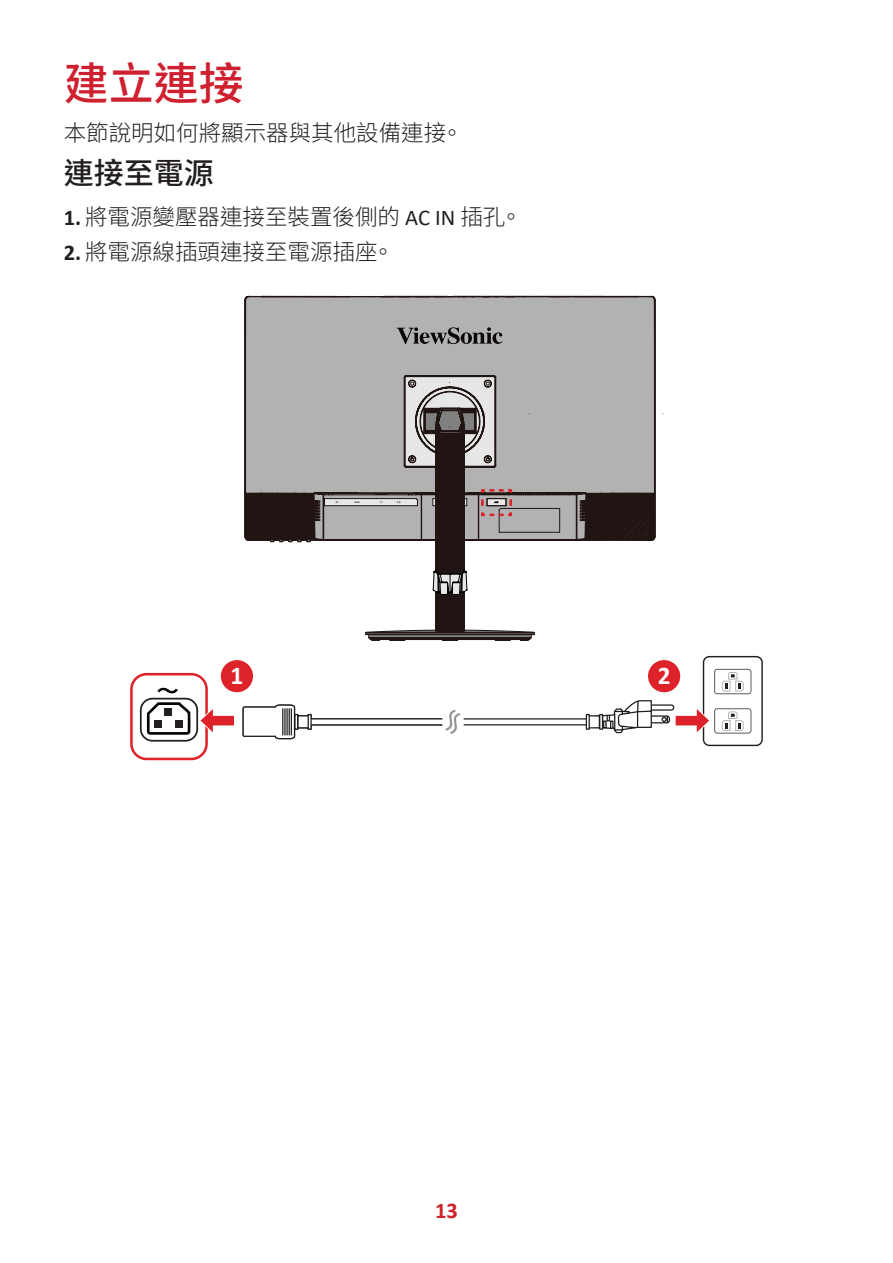
<style>
.page{position:relative;width:893px;height:1263px;background:#fff}
.page>*{position:absolute;margin:0;border:0;box-sizing:border-box;transform-origin:0 0}
.t1{font:500 45px "Noto Sans TC";color:#cf202f}
.t2{font:500 30px "Noto Sans TC";color:#231f20}
.t3{font:700 25.35px "Calibri";color:#fff}
.t4{font:300 22.5px "Noto Sans TC";color:#231f20}
.t5{font:700 22.5px "Calibri";color:#d1232a}
.t6{font:700 2.1px "Arial";color:#231f20}
.s1{font-family:"Calibri";font-weight:700}
.s2{font-family:"Calibri";font-weight:400}
</style>
<div class="page">
<div style="left:703px;top:656px;width:60px;height:90px;border:1px solid #231f20;border-radius:6px"></div>
<div style="left:714px;top:669px;width:37px;height:25px;border:1px solid #5c5c5f;border-radius:3px"></div>
<svg style="left:722px;top:672px;width:22px;height:20px"></svg>
<div style="left:714px;top:708px;width:37px;height:26px;border:1px solid #5c5c5f;border-radius:3px"></div>
<svg style="left:722px;top:711px;width:22px;height:20px"></svg>
<div style="left:220px;top:659px;width:34px;height:34px;background:#dd2229;border-radius:50%"></div>
<div style="left:219px;top:658px;width:36px;height:36px;border:2px solid #fff;border-radius:50%"></div>
<div style="left:647px;top:659px;width:34px;height:34px;background:#dd2229;border-radius:50%"></div>
<div style="left:646px;top:658px;width:36px;height:36px;border:2px solid #fff;border-radius:50%"></div>
<div style="left:130px;top:673px;width:78px;height:87px;border:3px solid #dd2229;border-radius:15px"></div>
<svg style="left:198px;top:705px;width:36px;height:31px"></svg>
<svg style="left:146px;top:701px;width:46px;height:34px"></svg>
<div style="left:154px;top:720px;width:8px;height:8px;background:#231f20"></div>
<div style="left:175px;top:720px;width:8px;height:8px;background:#231f20"></div>
<div style="left:165px;top:708px;width:7px;height:8px;background:#231f20"></div>
<svg style="left:157px;top:687px;width:21px;height:7px"></svg>
<div style="left:140px;top:698px;width:58px;height:44px;border:2px solid #231f20;border-radius:12px"></div>
<div style="left:463px;top:718px;width:130px;height:7px;background:#fff;border:1px solid #201d1e"></div>
<svg style="left:585px;top:699px;width:124px;height:37px"></svg>
<svg style="left:242px;top:704px;width:219px;height:36px"></svg>
<svg style="left:245px;top:296px;width:410px;height:244px;background:#aaa9a9"></svg>
<svg style="left:267px;top:338px;width:396px;height:202px;background:#b1b1b0"></svg>
<svg style="left:397px;top:327px;width:106px;height:17px;background:#777676"></svg>
<svg style="left:249px;top:376px;width:405px;height:264px"></svg>
<h1 class="t1" style="left:64px;top:58px;width:181px">建立連接</h1>
<p class="t4" style="left:64px;top:120px;width:401px">本節說明如何將顯示器與其他設備連接。</p>
<h2 class="t2" style="left:64px;top:156px;width:151px">連接至電源</h2>
<p class="t4" style="left:64px;top:204px;width:460px"><span class="s1">1.</span> 將電源變壓器連接至裝置後側的 <span class="s2">AC IN</span> 插孔。</p>
<p class="t4" style="left:64px;top:239px;width:332px"><span class="s1">2.</span> 將電源線插頭連接至電源插座。</p>
<p class="t6" style="left:336px;top:501px;width:4px">DP</p>
<p class="t6" style="left:354px;top:501px;width:7px">HDMI</p>
<p class="t3" style="left:230px;top:657px;width:14px">1</p>
<p class="t3" style="left:658px;top:657px;width:14px">2</p>
<p class="t5" style="left:435px;top:1194px;width:24px">13</p>
</div>
